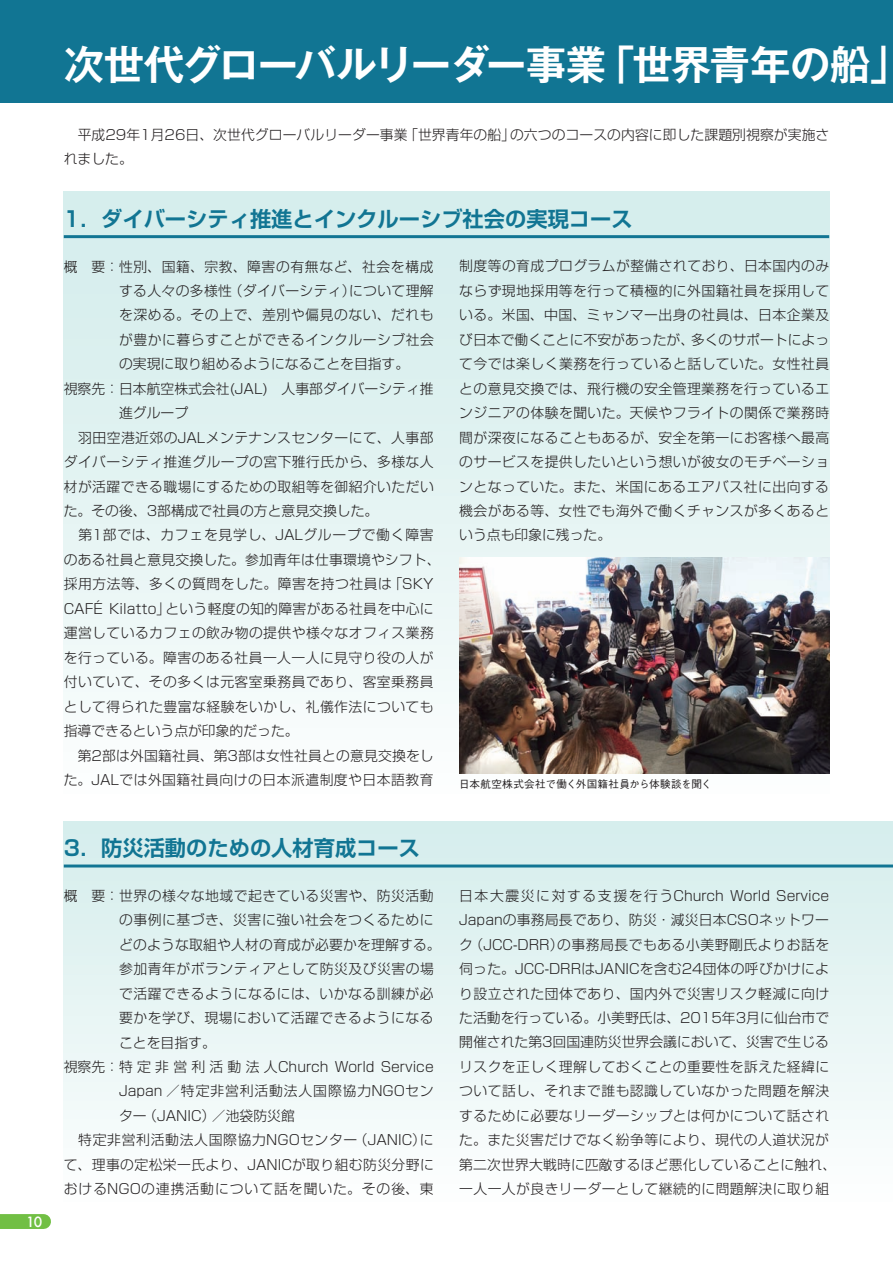
<style>
.page{position:relative;width:893px;height:1263px;background:#fff}
.page>*{position:absolute;margin:0;border:0;box-sizing:border-box;transform-origin:0 0}
.t1{font:700 40.35px "Gothic MB101 Pro De";letter-spacing:-.04em;color:#fff}
.t2{font:700 21.3px "Shin Go Pro De";color:#117593}
.t3{font:300 13.8px/24.5px "Shin Go Pro";letter-spacing:.03em;color:#231f20;text-align:justify}
.t4{font:300 13.8px "Shin Go Pro";color:#231f20}
.t5{font:300 13.8px/24.5px "Shin Go Pro";letter-spacing:.005em;color:#231f20}
.t6{font:300 13.8px "Shin Go Pro";letter-spacing:.01em;color:#231f20}
.t7{font:300 13.8px "Shin Go Pro";letter-spacing:.05em;color:#231f20}
.t8{font:300 13.8px "Shin Go Pro";letter-spacing:.055em;color:#231f20}
.t9{font:300 13.8px "Shin Go Pro";letter-spacing:.07em;color:#231f20}
.t10{font:300 13.8px "Shin Go Pro";letter-spacing:.065em;color:#231f20}
.t11{font:500 13.8px "Futura";color:#fff}
.t12{font:500 10.65px "Gothic BBB Pro";letter-spacing:.02em;color:#231f20}
</style>
<div class="page">
<div style="left:64px;top:191px;width:765px;height:605px;background:linear-gradient(to bottom,#d1eceb,#fafdfd)"></div>
<div style="left:64px;top:822px;width:829px;height:382px;background:linear-gradient(to bottom,#d4edec,#fdfefe)"></div>
<div style="left:0;top:1214px;width:44px;height:15px;background:#71bf44"></div>
<div style="left:0;top:0;width:893px;height:102px;background:#117593"></div>
<hr style="left:64px;top:235px;width:765px;height:3px;background:#117593">
<hr style="left:64px;top:864px;width:829px;height:3px;background:#117593">
<img style="left:459px;top:557px;width:370px;height:217px">
<p class="t11" style="left:26px;top:1212px;width:18px">10</p>
<h1 class="t1" style="left:64px;top:31px;width:848px">次世代グローバルリーダー事業「世界青年の船」</h1>
<p class="t5" style="left:64px;top:121px;width:767px">　平成29年1月26日、次世代グローバルリーダー事業「世界青年の船」の六つのコースの内容に即した課題別視察が実施されました。</p>
<h2 class="t2" style="left:64px;top:201px;width:570px">1．ダイバーシティ推進とインクルーシブ社会の実現コース</h2>
<p class="t3" style="left:64px;top:252px;width:371px">概　要：性別、国籍、宗教、障害の有無など、社会を構成</p>
<p class="t3" style="left:119px;top:277px;width:316px">する人々の多様性（ダイバーシティ）について理解</p>
<p class="t3" style="left:119px;top:301px;width:316px">を深める。その上で、差別や偏見のない、だれも</p>
<p class="t3" style="left:119px;top:326px;width:316px">が豊かに暮らすことができるインクルーシブ社会</p>
<p class="t4" style="left:119px;top:353px;width:292px">の実現に取り組めるようになることを目指す。</p>
<p class="t4" style="left:64px;top:377px;width:371px">視察先：日本航空株式会社(JAL)　人事部ダイバーシティ推</p>
<p class="t3" style="left:119px;top:399px;width:71px">進グループ</p>
<p class="t3" style="left:64px;top:423px;width:371px">　羽田空港近郊のJALメンテナンスセンターにて、人事部</p>
<p class="t3" style="left:64px;top:448px;width:371px">ダイバーシティ推進グループの宮下雅行氏から、多様な人</p>
<p class="t3" style="left:64px;top:472px;width:372px">材が活躍できる職場にするための取組等を御紹介いただい</p>
<p class="t4" style="left:64px;top:499px;width:316px">た。その後、3部構成で社員の方と意見交換した。</p>
<p class="t8" style="left:64px;top:524px;width:371px">　第1部では、カフェを見学し、JALグループで働く障害</p>
<p class="t6" style="left:64px;top:548px;width:378px">のある社員と意見交換した。参加青年は仕事環境やシフト、</p>
<p class="t3" style="left:64px;top:570px;width:371px">採用方法等、多くの質問をした。障害を持つ社員は「SKY</p>
<p class="t3" style="left:64px;top:595px;width:371px">CAFÉ Kilatto」という軽度の知的障害がある社員を中心に</p>
<p class="t3" style="left:64px;top:619px;width:372px">運営しているカフェの飲み物の提供や様々なオフィス業務</p>
<p class="t3" style="left:64px;top:644px;width:371px">を行っている。障害のある社員一人一人に見守り役の人が</p>
<p class="t3" style="left:64px;top:668px;width:371px">付いていて、その多くは元客室乗務員であり、客室乗務員</p>
<p class="t3" style="left:64px;top:692px;width:371px">として得られた豊富な経験をいかし、礼儀作法についても</p>
<p class="t4" style="left:64px;top:719px;width:236px">指導できるという点が印象的だった。</p>
<p class="t6" style="left:64px;top:744px;width:371px">　第2部は外国籍社員、第3部は女性社員との意見交換をし</p>
<p class="t3" style="left:64px;top:766px;width:371px">た。JALでは外国籍社員向けの日本派遣制度や日本語教育</p>
<h2 class="t2" style="left:64px;top:831px;width:358px">3．防災活動のための人材育成コース</h2>
<p class="t3" style="left:64px;top:882px;width:371px">概　要：世界の様々な地域で起きている災害や、防災活動</p>
<p class="t3" style="left:119px;top:906px;width:316px">の事例に基づき、災害に強い社会をつくるために</p>
<p class="t3" style="left:119px;top:931px;width:323px">どのような取組や人材の育成が必要かを理解する。</p>
<p class="t3" style="left:119px;top:955px;width:316px">参加青年がボランティアとして防災及び災害の場</p>
<p class="t3" style="left:119px;top:979px;width:316px">で活躍できるようになるには、いかなる訓練が必</p>
<p class="t3" style="left:119px;top:1004px;width:316px">要かを学び、現場において活躍できるようになる</p>
<p class="t3" style="left:119px;top:1028px;width:98px">ことを目指す。</p>
<p class="t4" style="left:64px;top:1055px;width:371px">視察先：特定非営利活動法人Church World Service</p>
<p class="t10" style="left:119px;top:1080px;width:316px">Japan ／特定非営利活動法人国際協力NGOセン</p>
<p class="t4" style="left:119px;top:1104px;width:177px">ター（JANIC）／池袋防災館</p>
<p class="t7" style="left:64px;top:1129px;width:371px">　特定非営利活動法人国際協力NGOセンター（JANIC）に</p>
<p class="t3" style="left:64px;top:1151px;width:372px">て、理事の定松栄一氏より、JANICが取り組む防災分野に</p>
<p class="t9" style="left:64px;top:1178px;width:371px">おけるNGOの連携活動について話を聞いた。その後、東</p>
<p class="t3" style="left:459px;top:252px;width:372px">制度等の育成プログラムが整備されており、日本国内のみならず現地採用等を行って積極的に外国籍社員を採用している。米国、中国、ミャンマー出身の社員は、日本企業及び日本で働くことに不安があったが、多くのサポートによって今では楽しく業務を行っていると話していた。女性社員との意見交換では、飛行機の安全管理業務を行っているエンジニアの体験を聞いた。天候やフライトの関係で業務時間が深夜になることもあるが、安全を第一にお客様へ最高のサービスを提供したいという想いが彼女のモチベーションとなっていた。また、米国にあるエアバス社に出向する機会がある等、女性でも海外で働くチャンスが多くあるという点も印象に残った。</p>
<p class="t12" style="left:459px;top:775px;width:254px">日本航空株式会社で働く外国籍社員から体験談を聞く</p>
<p class="t3" style="left:459px;top:882px;width:378px;text-align:left">日本大震災に対する支援を行うChurch World Service<br>Japanの事務局長であり、防災・減災日本CSOネットワーク（JCC-DRR）の事務局長でもある小美野剛氏よりお話を伺った。JCC-DRRはJANICを含む24団体の呼びかけにより設立された団体であり、国内外で災害リスク軽減に向けた活動を行っている。小美野氏は、2015年3月に仙台市で開催された第3回国連防災世界会議において、災害で生じるリスクを正しく理解しておくことの重要性を訴えた経緯について話し、それまで誰も認識していなかった問題を解決するために必要なリーダーシップとは何かについて話された。また災害だけでなく紛争等により、現代の人道状況が第二次世界大戦時に匹敵するほど悪化していることに触れ、一人一人が良きリーダーとして継続的に問題解決に取り組</p>
</div>
